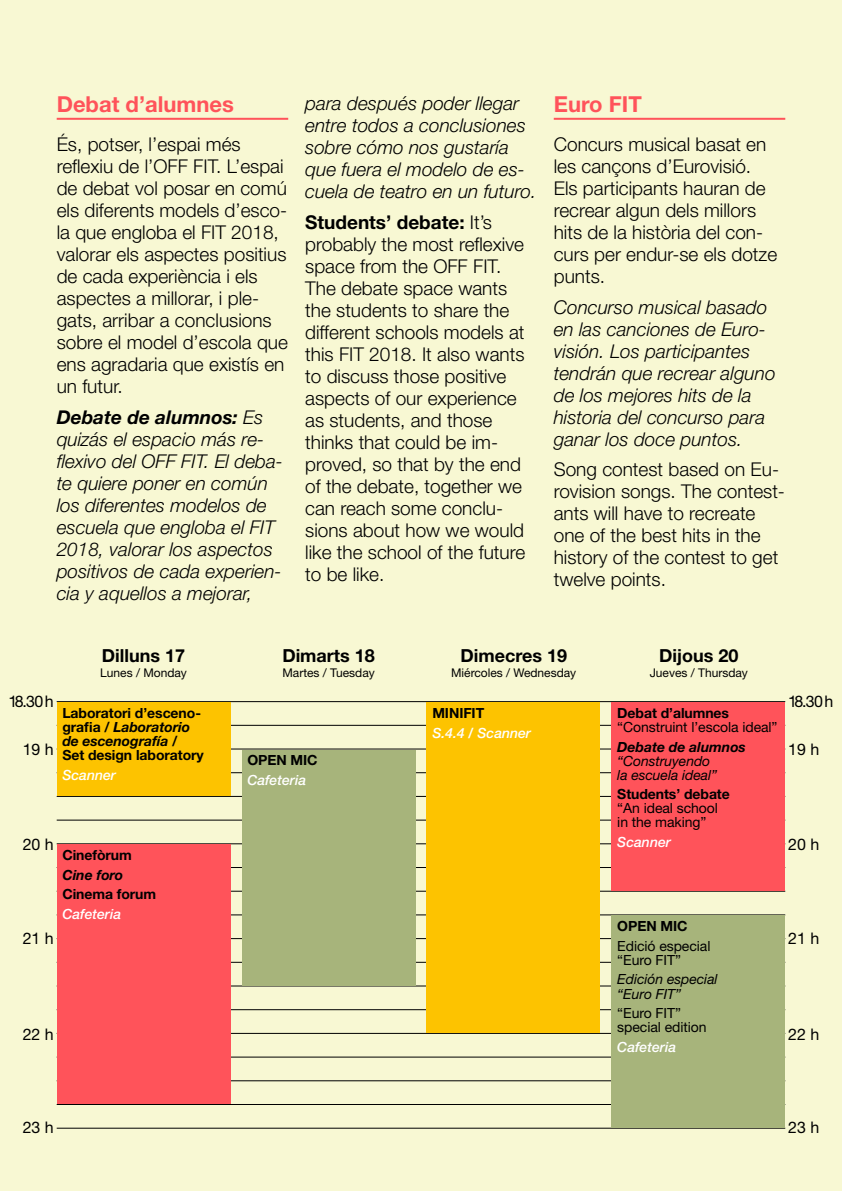
<style>
.page{position:relative;width:842px;height:1191px;background:#f8f8d3}
.page>*{position:absolute;margin:0;border:0;box-sizing:border-box;transform-origin:0 0}
.t1{font:700 22px "Helvetica Neue LT Std";color:#ff535a}
.t2{font:300 19px/22px "Helvetica Neue LT Std";color:#000}
.t3{font:italic 300 19px/22px "Helvetica Neue LT Std";color:#000}
.t4{font:700 18px "Helvetica Neue LT Std";color:#000}
.t5{font:16px "Helvetica Neue LT Std";color:#000}
.t6{font:700 14px/14px "Helvetica Neue LT Std";letter-spacing:-.005em;color:#000}
.t7{font:14px/14px "Helvetica Neue LT Std";letter-spacing:-.005em;color:#000}
.t8{font:italic 500 14px "Helvetica Neue LT Std";color:#fff}
.t9{font:italic 14px/14px "Helvetica Neue LT Std";letter-spacing:-.005em;color:#000}
.t10{font:italic 700 14px "Helvetica Neue LT Std";letter-spacing:-.005em;color:#000}
.t11{font:12px "Helvetica Neue LT Std";color:#000}
.s1{font-weight:700}
.s2{font-style:italic}
</style>
<div class="page">
<hr style="left:57px;top:701px;width:728px;height:1px;background:#000">
<hr style="left:57px;top:725px;width:728px;height:1px;background:#000">
<hr style="left:57px;top:748px;width:728px;height:1px;background:#000">
<hr style="left:57px;top:772px;width:728px;height:1px;background:#000">
<hr style="left:57px;top:796px;width:728px;height:1px;background:#000">
<hr style="left:57px;top:819px;width:728px;height:1px;background:#000">
<hr style="left:57px;top:843px;width:728px;height:1px;background:#000">
<hr style="left:57px;top:867px;width:728px;height:1px;background:#000">
<hr style="left:57px;top:890px;width:728px;height:1px;background:#000">
<hr style="left:57px;top:914px;width:728px;height:1px;background:#000">
<hr style="left:57px;top:938px;width:728px;height:1px;background:#000">
<hr style="left:57px;top:961px;width:728px;height:1px;background:#000">
<hr style="left:57px;top:985px;width:728px;height:1px;background:#000">
<hr style="left:57px;top:1009px;width:728px;height:1px;background:#000">
<hr style="left:57px;top:1033px;width:728px;height:1px;background:#000">
<hr style="left:57px;top:1056px;width:728px;height:1px;background:#000">
<hr style="left:57px;top:1080px;width:728px;height:1px;background:#000">
<hr style="left:57px;top:1104px;width:728px;height:1px;background:#000">
<hr style="left:57px;top:1127px;width:728px;height:1px;background:#000">
<div style="left:57px;top:702px;width:173px;height:94px;background:#fdc300"></div>
<div style="left:427px;top:702px;width:173px;height:331px;background:#fdc300"></div>
<div style="left:612px;top:702px;width:173px;height:188px;background:#ff535a"></div>
<div style="left:57px;top:844px;width:173px;height:259px;background:#ff535a"></div>
<div style="left:612px;top:915px;width:173px;height:212px;background:#a7b47b"></div>
<div style="left:242px;top:749px;width:173px;height:236px;background:#a7b47b"></div>
<hr style="left:57px;top:118px;width:231px;height:2px;background:#ff535a">
<hr style="left:554px;top:118px;width:231px;height:2px;background:#ff535a">
<p class="t1" style="left:57px;top:91px;width:179px">Debat d’alumnes</p>
<p class="t2" style="left:57px;top:133px;width:233px">És, potser, l’espai més reflexiu de l’OFF FIT. L’espai de debat vol posar en comú els diferents models d’esco&shy;la que engloba el FIT 2018, valorar els aspectes positius de cada experiència i els aspectes a millorar, i ple&shy;gats, arribar a conclusions sobre el model d’escola que ens agradaria que existís en un futur.</p>
<p class="t3" style="left:57px;top:406px;width:228px"><span class="s1">Debate de alumnos:</span> Es quizás el espacio más re&shy;flexivo del OFF FIT. El deba&shy;te quiere poner en común los diferentes modelos de escuela que engloba el FIT<br>2018, valorar los aspectos positivos de cada experien&shy;cia y aquellos a mejorar,</p>
<p class="t3" style="left:305px;top:92px;width:233px">para después poder llegar entre todos a conclusiones sobre cómo nos gustaría que fuera el modelo de es&shy;cuela de teatro en un futuro.</p>
<p class="t2" style="left:305px;top:210px;width:221px"><span class="s1">Students’ debate:</span> It’s probably the most reflexive space from the OFF FIT.<br>The debate space wants the students to share the different schools models at this FIT 2018. It also wants to discuss those positive aspects of our experience as students, and those thinks that could be im&shy;proved, so that by the end of the debate, together we can reach some conclu&shy;sions about how we would like the school of the future to be like.</p>
<p class="t1" style="left:554px;top:91px;width:89px">Euro FIT</p>
<p class="t2" style="left:554px;top:133px;width:225px">Concurs musical basat en les cançons d’Eurovisió.<br>Els participants hauran de recrear algun dels millors hits de la història del con&shy;curs per endur-se els dotze punts.</p>
<p class="t3" style="left:554px;top:296px;width:223px">Concurso musical basado en las canciones de Euro&shy;visión. Los participantes tendrán que recrear alguno de los mejores hits de la historia del concurso para ganar los doce puntos.</p>
<p class="t2" style="left:554px;top:458px;width:233px">Song contest based on Eu&shy;rovision songs. The contest&shy;ants will have to recreate one of the best hits in the history of the contest to get twelve points.</p>
<p class="t4" style="left:102px;top:644px;width:85px">Dilluns 17</p>
<p class="t4" style="left:282px;top:644px;width:94px">Dimarts 18</p>
<p class="t4" style="left:460px;top:644px;width:108px">Dimecres 19</p>
<p class="t4" style="left:659px;top:644px;width:81px">Dijous 20</p>
<p class="t11" style="left:100px;top:665px;width:88px">Lunes / Monday</p>
<p class="t11" style="left:282px;top:665px;width:94px">Martes / Tuesday</p>
<p class="t11" style="left:451px;top:665px;width:127px">Miércoles / Wednesday</p>
<p class="t11" style="left:650px;top:665px;width:100px">Jueves / Thursday</p>
<p class="t5" style="left:8px;top:691px;width:47px">18.30 h</p>
<p class="t5" style="left:788px;top:691px;width:47px">18.30 h</p>
<p class="t5" style="left:23px;top:740px;width:33px">19 h</p>
<p class="t5" style="left:788px;top:740px;width:33px">19 h</p>
<p class="t6" style="left:62px;top:705px;width:140px">Laboratori d’esceno&shy;grafia / <span class="s2">Laboratorio de escenografía /</span></p>
<p class="t6" style="left:62px;top:747px;width:143px">Set design laboratory</p>
<p class="t8" style="left:62px;top:766px;width:55px">Scanner</p>
<p class="t6" style="left:432px;top:705px;width:53px">MINIFIT</p>
<p class="t8" style="left:432px;top:724px;width:100px">S.4.4 / Scanner</p>
<p class="t6" style="left:617px;top:705px;width:113px">Debat d’alumnes</p>
<p class="t7" style="left:617px;top:719px;width:162px">“Construint l’escola ideal”</p>
<p class="t10" style="left:617px;top:738px;width:130px">Debate de alumnos</p>
<p class="t9" style="left:617px;top:753px;width:101px">“Construyendo la escuela ideal”</p>
<p class="t6" style="left:617px;top:787px;width:114px">Students’ debate</p>
<p class="t7" style="left:617px;top:801px;width:102px">“An ideal school in the making”</p>
<p class="t8" style="left:617px;top:833px;width:55px">Scanner</p>
<p class="t6" style="left:247px;top:753px;width:72px">OPEN MIC</p>
<p class="t8" style="left:247px;top:771px;width:60px">Cafeteria</p>
<p class="t5" style="left:23px;top:834px;width:33px">20 h</p>
<p class="t5" style="left:788px;top:834px;width:33px">20 h</p>
<p class="t6" style="left:62px;top:847px;width:71px">Cinefòrum</p>
<p class="t10" style="left:62px;top:866px;width:62px">Cine foro</p>
<p class="t6" style="left:62px;top:887px;width:95px">Cinema forum</p>
<p class="t8" style="left:62px;top:905px;width:60px">Cafeteria</p>
<p class="t6" style="left:617px;top:918px;width:72px">OPEN MIC</p>
<p class="t7" style="left:617px;top:938px;width:95px">Edició especial “Euro FIT”</p>
<p class="t9" style="left:617px;top:972px;width:102px">Edición especial “Euro FIT”</p>
<p class="t7" style="left:617px;top:1006px;width:91px">“Euro FIT” special edition</p>
<p class="t8" style="left:617px;top:1038px;width:60px">Cafeteria</p>
<p class="t5" style="left:23px;top:928px;width:33px">21 h</p>
<p class="t5" style="left:788px;top:928px;width:33px">21 h</p>
<p class="t5" style="left:23px;top:1024px;width:33px">22 h</p>
<p class="t5" style="left:788px;top:1024px;width:33px">22 h</p>
<p class="t5" style="left:23px;top:1117px;width:33px">23 h</p>
<p class="t5" style="left:788px;top:1117px;width:33px">23 h</p>
</div>
